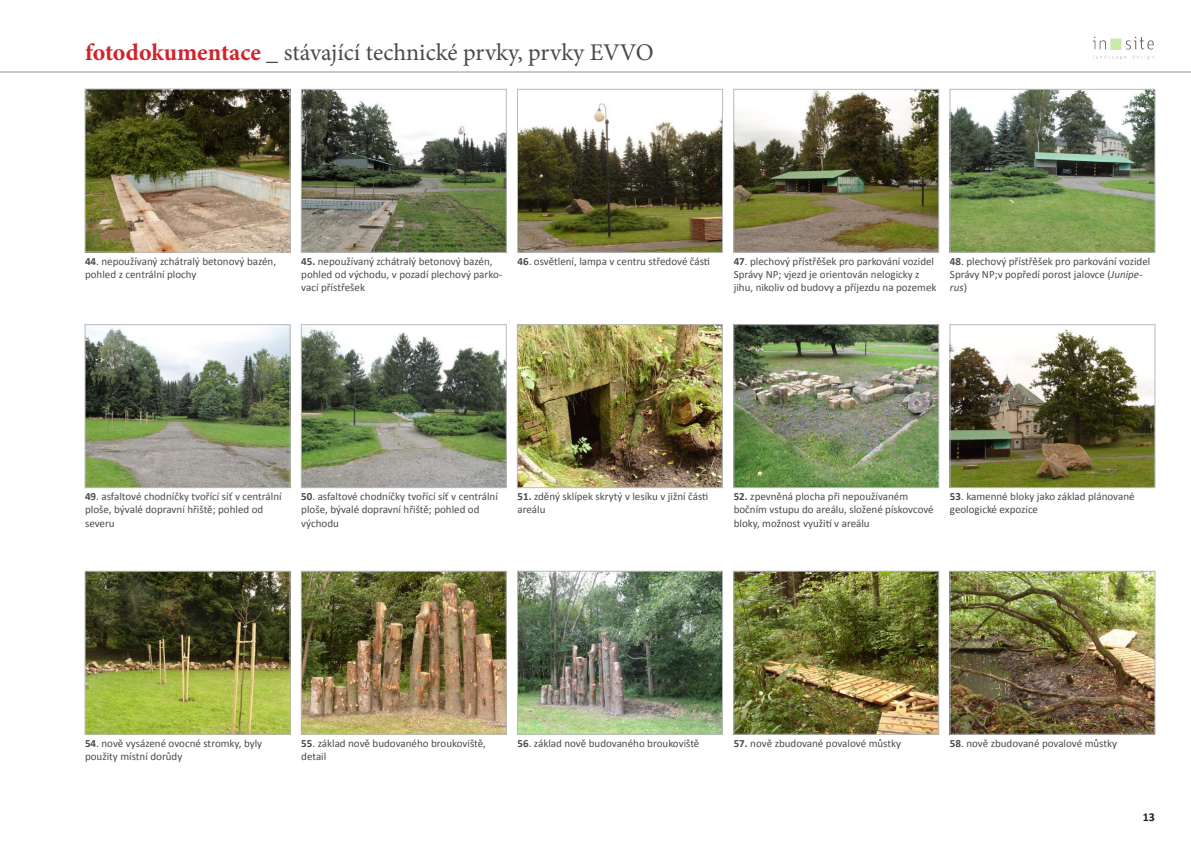
<style>
.page{position:relative;width:1191px;height:842px;background:#fff}
.page>*{position:absolute;margin:0;border:0;box-sizing:border-box;transform-origin:0 0}
.t1{font:24px "Minion Pro";color:#494a4b}
.t2{font:700 12px "Calibri";color:#231f20}
.t3{font:11px/13.2px "Calibri";color:#494a4b}
.s1{font-weight:700;color:#d1232a}
.s2{font-weight:700}
.s3{font-style:italic}
</style>
<div class="page">
<img style="left:1092px;top:36px;width:62px;height:24px">
<hr style="left:0;top:72px;width:1191px;height:1px;background:#919396">
<img style="left:303px;top:91px;width:201px;height:159px">
<div style="left:301px;top:89px;width:205px;height:163px;border:1px solid #b8b9bc"></div>
<img style="left:951px;top:91px;width:202px;height:159px">
<div style="left:949px;top:89px;width:206px;height:163px;border:1px solid #b8b9bc"></div>
<img style="left:735px;top:91px;width:202px;height:159px">
<div style="left:733px;top:89px;width:206px;height:163px;border:1px solid #b8b9bc"></div>
<img style="left:519px;top:326px;width:201px;height:160px">
<div style="left:517px;top:324px;width:205px;height:164px;border:1px solid #b8b9bc"></div>
<img style="left:519px;top:103px;width:201px;height:147px">
<div style="left:517px;top:89px;width:205px;height:163px;border:1px solid #b8b9bc"></div>
<img style="left:735px;top:326px;width:202px;height:160px">
<div style="left:733px;top:324px;width:206px;height:164px;border:1px solid #b8b9bc"></div>
<img style="left:87px;top:326px;width:201px;height:160px">
<div style="left:85px;top:324px;width:205px;height:164px;border:1px solid #b8b9bc"></div>
<img style="left:303px;top:328px;width:201px;height:158px">
<div style="left:301px;top:324px;width:205px;height:164px;border:1px solid #b8b9bc"></div>
<img style="left:87px;top:91px;width:201px;height:159px">
<div style="left:85px;top:89px;width:205px;height:163px;border:1px solid #b8b9bc"></div>
<img style="left:951px;top:328px;width:202px;height:158px">
<div style="left:949px;top:324px;width:206px;height:164px;border:1px solid #b8b9bc"></div>
<img style="left:303px;top:573px;width:201px;height:159px">
<div style="left:301px;top:571px;width:205px;height:163px;border:1px solid #b8b9bc"></div>
<img style="left:87px;top:573px;width:201px;height:159px">
<div style="left:85px;top:571px;width:205px;height:163px;border:1px solid #b8b9bc"></div>
<img style="left:519px;top:573px;width:201px;height:159px">
<div style="left:517px;top:571px;width:205px;height:163px;border:1px solid #b8b9bc"></div>
<img style="left:735px;top:573px;width:202px;height:159px">
<div style="left:733px;top:571px;width:206px;height:163px;border:1px solid #b8b9bc"></div>
<img style="left:951px;top:573px;width:202px;height:159px">
<div style="left:949px;top:571px;width:206px;height:163px;border:1px solid #b8b9bc"></div>
<h1 class="t1" style="left:85px;top:37px;width:570px"><span class="s1">fotodokumentace</span> _ stávající technické prvky, prvky EVVO</h1>
<p class="t3" style="left:85px;top:254px;width:193px"><span class="s2">44</span>. nepoužívaný zchátralý betonový bazén, pohled z centrální plochy</p>
<p class="t3" style="left:733px;top:255px;width:204px"><span class="s2">47</span>. plechový přístřěšek pro parkování vozidel<br>Správy NP; vjezd je orientován nelogicky z jihu, nikoliv od budovy a příjezdu na pozemek</p>
<p class="t3" style="left:301px;top:255px;width:202px"><span class="s2">45.</span> nepoužívaný zchátralý betonový bazén, pohled od východu, v pozadí plechový parko&shy;vací přístřešek</p>
<p class="t3" style="left:517px;top:255px;width:194px"><span class="s2">46</span>. osvětlení, lampa v centru středové části</p>
<p class="t3" style="left:950px;top:255px;width:202px"><span class="s2">48</span>. plechový přístřěšek pro parkování vozidel<br>Správy NP;v popředí porost jalovce (<span class="s3">Junipe&shy;rus</span>)</p>
<p class="t3" style="left:85px;top:490px;width:198px"><span class="s2">49</span>. asfaltové chodníčky tvořící síť v centrální ploše, bývalé dopravní hřiště; pohled od severu</p>
<p class="t3" style="left:733px;top:490px;width:201px"><span class="s2">52.</span> zpevněná plocha při nepoužívaném bočním vstupu do areálu, složené pískovcové bloky, možnost využití v areálu</p>
<p class="t3" style="left:301px;top:490px;width:198px"><span class="s2">50</span>. asfaltové chodníčky tvořící síť v centrální ploše, bývalé dopravní hřiště; pohled od východu</p>
<p class="t3" style="left:517px;top:490px;width:192px"><span class="s2">51.</span> zděný sklípek skrytý v lesíku v jižní části areálu</p>
<p class="t3" style="left:950px;top:490px;width:186px"><span class="s2">53</span>. kamenné bloky jako základ plánované geologické expozice</p>
<p class="t3" style="left:85px;top:736px;width:179px"><span class="s2">54</span>. nově vysázené ovocné stromky, byly</p>
<p class="t3" style="left:950px;top:736px;width:169px"><span class="s2">58</span>. nově zbudované povalové můstky</p>
<p class="t3" style="left:85px;top:750px;width:99px">použity místní dorůdy</p>
<p class="t3" style="left:301px;top:736px;width:186px"><span class="s2">55</span>. základ nově budovaného broukoviště,</p>
<p class="t3" style="left:517px;top:736px;width:183px"><span class="s2">56</span>. základ nově budovaného broukoviště</p>
<p class="t3" style="left:733px;top:736px;width:169px"><span class="s2">57.</span> nově zbudované povalové můstky</p>
<p class="t3" style="left:301px;top:750px;width:27px">detail</p>
<p class="t2" style="left:1142px;top:809px;width:14px">13</p>
</div>
